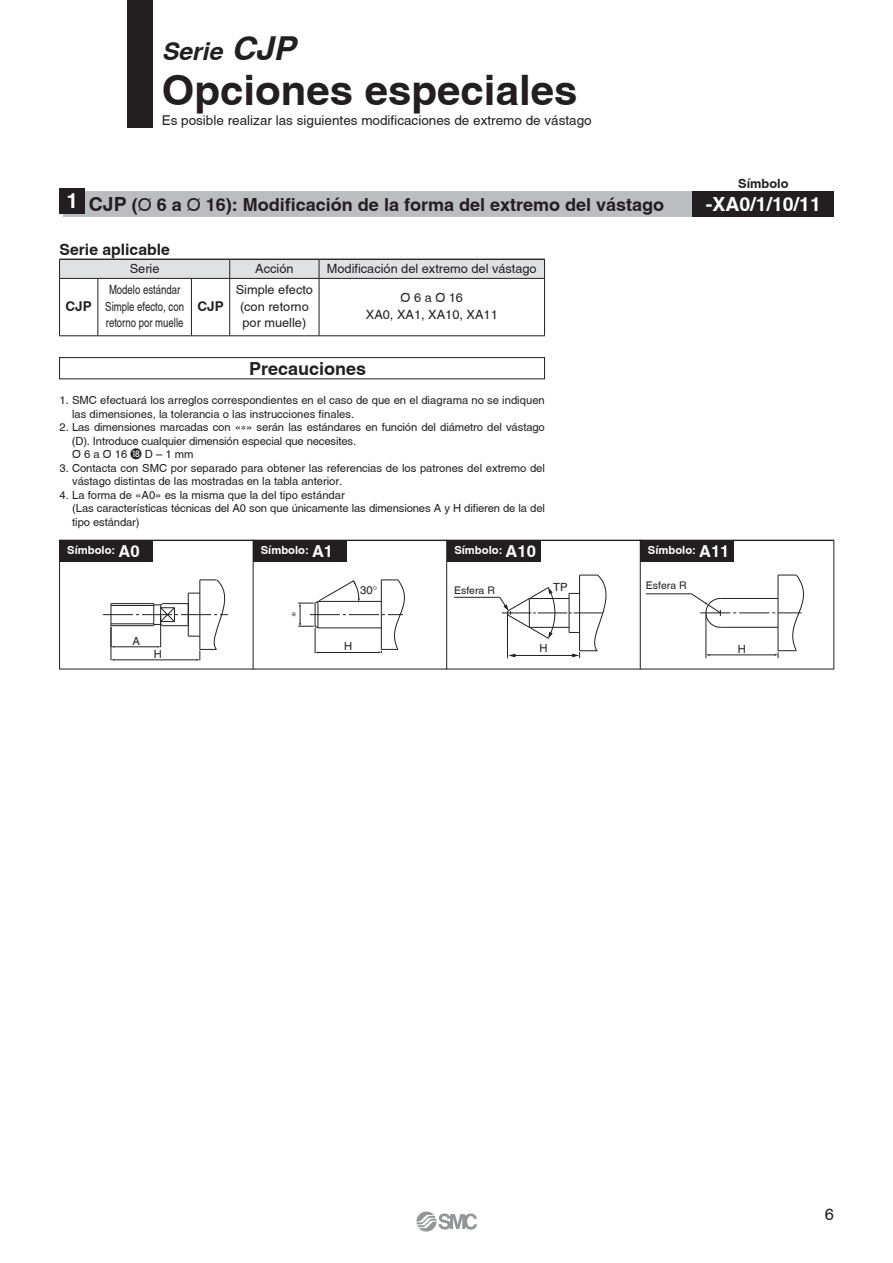
<style>
.page{position:relative;width:893px;height:1263px;background:#fff}
.page>*{position:absolute;margin:0;border:0;box-sizing:border-box;transform-origin:0 0}
.t1{font:700 42px "Helvetica";color:#231f20}
.t2{font:italic 700 24.75px "Helvetica";color:#231f20}
.t3{font:700 19.5px "Helvetica";color:#fff}
.t4{font:700 18px "Helvetica";color:#231f20}
.t5{font:16.5px "Helvetica";color:#231f20}
.t6{font:700 15.75px "Helvetica";color:#231f20}
.t7{font:13.5px "Helvetica";color:#231f20}
.t8{font:700 13.5px "Helvetica";color:#231f20}
.t9{font:12.75px/16.5px "Helvetica";color:#231f20;text-align:center}
.t10{font:12.75px/16.5px "Helvetica";color:#231f20;scale:.75 1}
.t11{font:700 12.75px "Helvetica";color:#231f20}
.t12{font:11.25px/13.5px "Helvetica";letter-spacing:-.005em;color:#231f20}
.t13{font:700 11.25px "Helvetica";color:#fff}
.t14{font:10.5px "Helvetica";color:#231f20}
.s1{font-size:33px}
.s2{font-size:19.5px}
.s3{font-weight:400}
.s4{font-family:"European Pi One"}
.s5{font-size:16.5px}
</style>
<div class="page">
<div style="left:59px;top:357px;width:486px;height:22px;border:1px solid #231f20"></div>
<div style="left:253px;top:540px;width:94px;height:22px;background:#231f20"></div>
<div style="left:60px;top:540px;width:93px;height:22px;background:#231f20"></div>
<div style="left:446px;top:540px;width:94px;height:22px;background:#231f20"></div>
<div style="left:640px;top:540px;width:93px;height:22px;background:#231f20"></div>
<hr style="left:59px;top:540px;width:774px;height:1px;background:#231f20">
<hr style="left:59px;top:669px;width:774px;height:1px;background:#231f20">
<hr style="left:253px;top:540px;width:1px;height:129px;background:#231f20">
<hr style="left:446px;top:540px;width:1px;height:129px;background:#231f20">
<hr style="left:640px;top:540px;width:1px;height:129px;background:#231f20">
<hr style="left:833px;top:540px;width:1px;height:129px;background:#231f20">
<hr style="left:59px;top:540px;width:1px;height:129px;background:#231f20">
<div style="left:64px;top:191px;width:769px;height:26px;background:#bcbdc0"></div>
<div style="left:60px;top:188px;width:25px;height:26px;background:#231f20"></div>
<svg style="left:103px;top:580px;width:125px;height:81px"></svg>
<hr style="left:59px;top:279px;width:1px;height:56px;background:#231f20">
<hr style="left:97px;top:279px;width:1px;height:56px;background:#231f20">
<hr style="left:191px;top:279px;width:1px;height:56px;background:#231f20">
<hr style="left:229px;top:279px;width:1px;height:56px;background:#231f20">
<hr style="left:230px;top:278px;width:89px;height:1px;background:#231f20">
<hr style="left:319px;top:279px;width:1px;height:56px;background:#231f20">
<hr style="left:319px;top:278px;width:226px;height:1px;background:#231f20">
<hr style="left:59px;top:278px;width:171px;height:1px;background:#231f20">
<svg style="left:59px;top:259px;width:486px;height:19px;background:#d3d4d6"></svg>
<hr style="left:59px;top:335px;width:486px;height:1px;background:#231f20">
<hr style="left:544px;top:279px;width:1px;height:56px;background:#231f20">
<hr style="left:454px;top:597px;width:45px;height:1px;background:#231f20">
<svg style="left:499px;top:574px;width:108px;height:84px"></svg>
<hr style="left:645px;top:594px;width:46px;height:1px;background:#231f20">
<svg style="left:690px;top:574px;width:114px;height:84px"></svg>
<div style="left:692px;top:191px;width:142px;height:26px;background:#231f20"></div>
<svg style="left:416px;top:1212px;width:61px;height:20px"></svg>
<div style="left:128px;top:0;width:25px;height:128px;background:#231f20"></div>
<svg style="left:298px;top:579px;width:107px;height:74px"></svg>
<h2 class="t2" style="left:162px;top:42px;width:135px">Serie <span class="s1">CJP</span></h2>
<h1 class="t1" style="left:162px;top:75px;width:417px">Opciones especiales</h1>
<p class="t7" style="left:162px;top:116px;width:431px">Es posible realizar las siguientes modificaciones de extremo de vástago</p>
<h3 class="t4" style="left:66px;top:198px;width:599px"><sup>1</sup> <span class="s2">CJP</span> (<span class="s3">Ø</span> 6 a <span class="s3">Ø</span> 16): Modificación de la forma del extremo del vástago</h3>
<h3 class="t6" style="left:60px;top:244px;width:112px">Serie aplicable</h3>
<p class="t8" style="left:66px;top:301px;width:28px">CJP</p>
<p class="t9" style="left:130px;top:261px;width:31px">Serie</p>
<p class="t9" style="left:255px;top:261px;width:40px">Acción</p>
<p class="t9" style="left:327px;top:261px;width:211px">Modificación del extremo del vástago</p>
<p class="t10" style="left:105px;top:283px;width:106px">Modelo estándar<br>Simple efecto, con retorno por muelle</p>
<p class="t8" style="left:197px;top:301px;width:28px">CJP</p>
<p class="t9" style="left:236px;top:283px;width:79px">Simple efecto (con retorno por muelle)</p>
<p class="t9" style="left:366px;top:291px;width:133px">Ø 6 a Ø 16<br>XA0, XA1, XA10, XA11</p>
<h3 class="t4" style="left:249px;top:362px;width:119px">Precauciones</h3>
<p class="t12" style="left:72px;top:395px;width:474px;text-indent:-13px">1. SMC efectuará los arreglos correspondientes en el caso de que en el diagrama no se indiquen las dimensiones, la tolerancia o las instrucciones finales.</p>
<p class="t12" style="left:72px;top:422px;width:474px;text-indent:-12px">2. Las dimensiones marcadas con «∗» serán las estándares en función del diámetro del vástago (D). Introduce cualquier dimensión especial que necesites.<br>Ø 6 a Ø 16 <span class="s4">-</span> D – 1 mm</p>
<p class="t12" style="left:72px;top:462px;width:474px;text-indent:-13px">3. Contacta con SMC por separado para obtener las referencias de los patrones del extremo del vástago distintas de las mostradas en la tabla anterior.</p>
<p class="t12" style="left:72px;top:489px;width:474px;text-indent:-13px">4. La forma de «A0» es la misma que la del tipo estándar<br>(Las características técnicas del A0 son que únicamente las dimensiones A y H difieren de la del tipo estándar)</p>
<p class="t11" style="left:738px;top:179px;width:52px">Símbolo</p>
<h3 class="t3" style="left:706px;top:197px;width:116px">-XA0/1/10/11</h3>
<p class="t13" style="left:67px;top:546px;width:74px">Símbolo: <span class="s5">A0</span></p>
<p class="t13" style="left:261px;top:546px;width:74px">Símbolo: <span class="s5">A1</span></p>
<p class="t13" style="left:454px;top:546px;width:83px">Símbolo: <span class="s5">A10</span></p>
<p class="t13" style="left:648px;top:546px;width:83px">Símbolo: <span class="s5">A11</span></p>
<p class="t12" style="left:133px;top:635px;width:9px">A</p>
<p class="t12" style="left:154px;top:649px;width:10px">H</p>
<p class="t12" style="left:360px;top:585px;width:14px">30</p>
<p class="t12" style="left:344px;top:641px;width:10px">H</p>
<p class="t14" style="left:454px;top:587px;width:42px">Esfera R</p>
<p class="t12" style="left:553px;top:581px;width:16px">TP</p>
<p class="t14" style="left:645px;top:581px;width:42px">Esfera R</p>
<p class="t12" style="left:539px;top:643px;width:10px">H</p>
<p class="t12" style="left:738px;top:643px;width:10px">H</p>
<h3 class="t5" style="left:824px;top:1208px;width:11px">6</h3>
</div>
